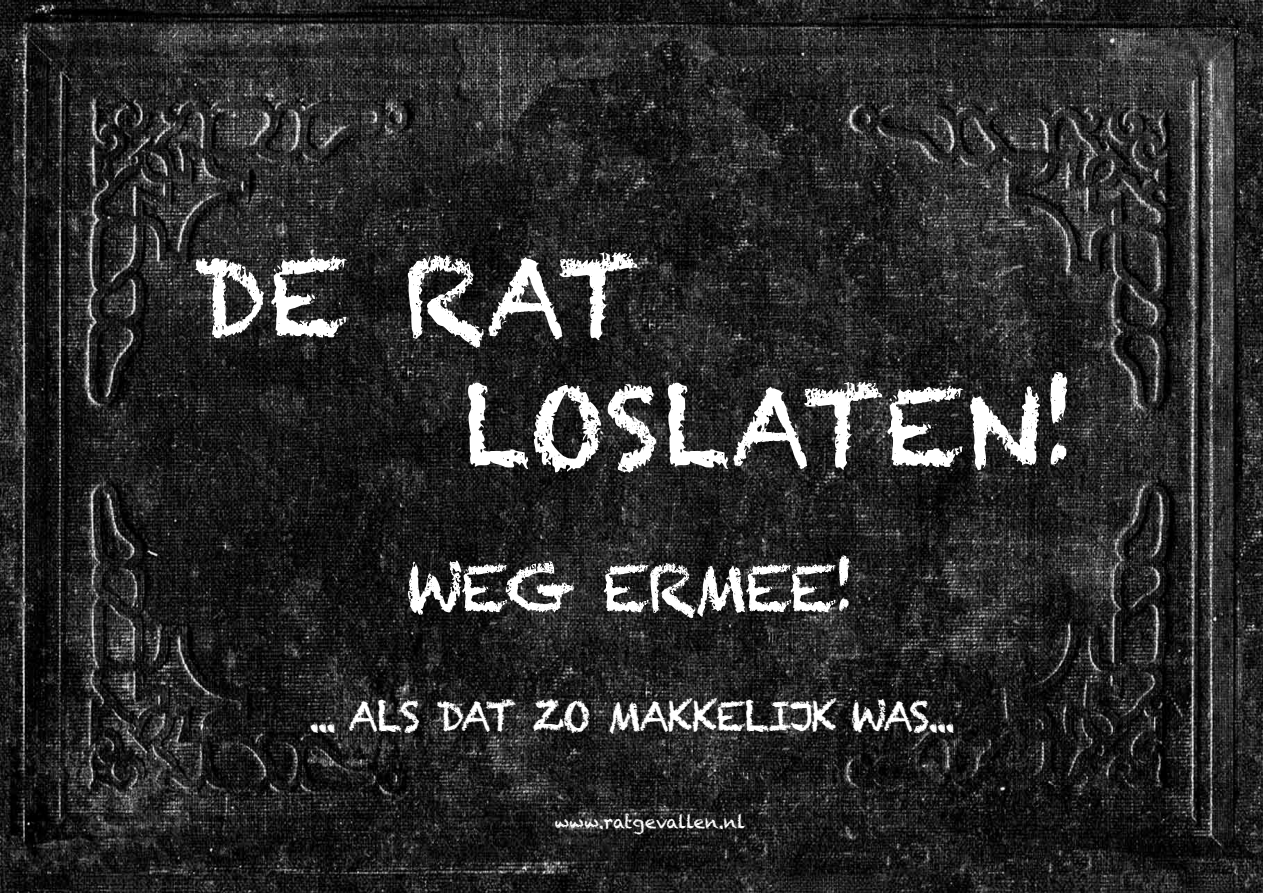
<style>
.page{position:relative;width:1263px;height:893px;background:#fff}
.page>*{position:absolute;margin:0;border:0;box-sizing:border-box;transform-origin:0 0}
.t1{font:108px/129.6px "Chalkduster";color:#fff}
.t2{font:64.5px "Chalkduster";color:#fff}
.t3{font:40.5px "Chalkduster";letter-spacing:-.05em;color:#fff}
.t4{font:18px "Chalkduster";color:#fff}
</style>
<div class="page">
<img style="left:0;top:0;width:1263px;height:893px">
<h1 class="t1" style="left:463px;top:232px;width:618px;text-indent:-270px">DE RAT<br>LOSLATEN!</h1>
<h2 class="t2" style="left:405px;top:550px;width:452px">WEG ermee!</h2>
<p class="t3" style="left:307px;top:693px;width:651px">... ALS DAT ZO MAKKELIJK WAS...</p>
<p class="t4" style="left:555px;top:811px;width:192px">www.ratgevallen.nl</p>
</div>
